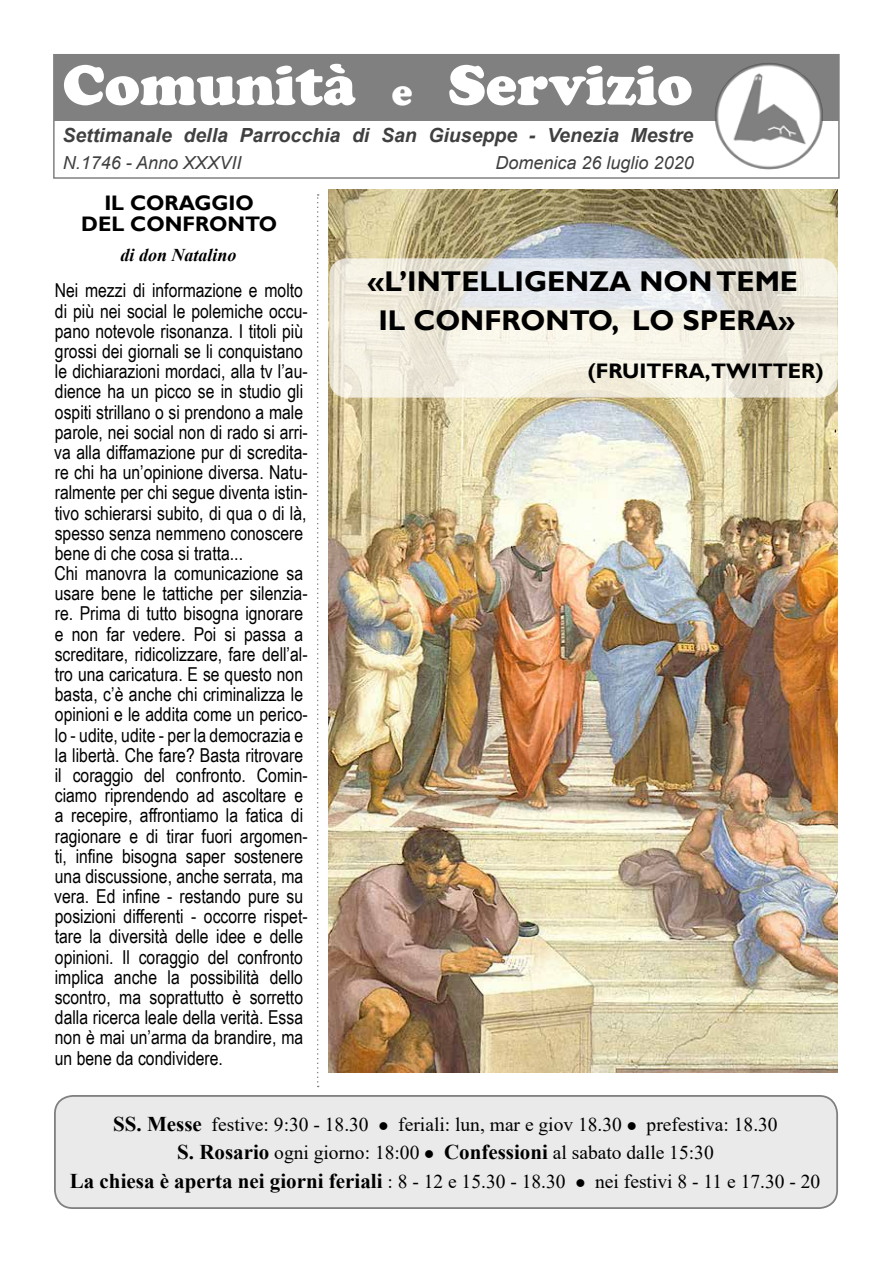
<style>
.page{position:relative;width:893px;height:1263px;background:#fff}
.page>*{position:absolute;margin:0;border:0;box-sizing:border-box;transform-origin:0 0}
.t1{font:900 58.5px "Cooper";color:#fff}
.t2{font:700 28.5px/39px "Gill Sans";color:#000;text-align:center}
.t3{font:700 21px/21px "Gill Sans";color:#000;text-align:center}
.t4{font:19.5px/28.5px "Times New Roman";color:#000;text-align:center}
.t5{font:italic 700 19.5px "Arial";color:#404040}
.t6{font:19.2px/20.2px "Arial Narrow";color:#000}
.t7{font:italic 18px "Arial";color:#404040}
.t8{font:italic 700 18px "Times New Roman";color:#000}
.s1{font-size:39px}
.s2{font-weight:700;font-size:21px}
</style>
<div class="page">
<svg style="left:317px;top:194px;width:2px;height:893px"></svg>
<div style="left:53px;top:54px;width:787px;height:125px;border:2px solid #808080"></div>
<div style="left:54px;top:54px;width:785px;height:66px;background:#808080"></div>
<img style="left:714px;top:63px;width:111px;height:107px">
<div style="left:55px;top:1096px;width:782px;height:112px;background:#eaeaea;border-radius:18px"></div>
<div style="left:54px;top:1095px;width:784px;height:114px;border:2px solid #808080;border-radius:18px"></div>
<img style="left:329px;top:190px;width:509px;height:883px">
<svg style="left:329px;top:258px;width:509px;height:140px;background:#edeae0"></svg>
<h1 class="t1" style="left:63px;top:51px;width:631px">Comunità <span class="s1">e</span> Servizio</h1>
<p class="t5" style="left:62px;top:122px;width:632px">Settimanale della Parrocchia di San Giuseppe - Venezia Mestre</p>
<p class="t7" style="left:63px;top:151px;width:180px">N.1746 - Anno XXXVII</p>
<p class="t7" style="left:496px;top:151px;width:200px">Domenica 26 luglio 2020</p>
<p class="t3" style="left:81px;top:193px;width:198px">IL CORAGGIO<br>DEL CONFRONTO</p>
<p class="t8" style="left:121px;top:242px;width:118px">di don Natalino</p>
<p class="t6" style="left:54px;top:280px;width:255px">Nei mezzi di informazione e molto di più nei social le polemiche occu&shy;pano notevole risonanza. I titoli più grossi dei giornali se li conquistano le dichiarazioni mordaci, alla tv l’au&shy;dience ha un picco se in studio gli ospiti strillano o si prendono a male parole, nei social non di rado si arri&shy;va alla diffamazione pur di scredita&shy;re chi ha un’opinione diversa. Natu&shy;ralmente per chi segue diventa istin&shy;tivo schierarsi subito, di qua o di là, spesso senza nemmeno conoscere bene di che cosa si tratta...<br>Chi manovra la comunicazione sa usare bene le tattiche per silenzia&shy;re. Prima di tutto bisogna ignorare e non far vedere. Poi si passa a screditare, ridicolizzare, fare dell’al&shy;tro una caricatura. E se questo non basta, c’è anche chi criminalizza le opinioni e le addita come un perico&shy;lo - udite, udite - per la democrazia e la libertà. Che fare? Basta ritrovare il coraggio del confronto. Comin&shy;ciamo riprendendo ad ascoltare e a recepire, affrontiamo la fatica di ragionare e di tirar fuori argomen&shy;ti, infine bisogna saper sostenere una discussione, anche serrata, ma vera. Ed infine - restando pure su posizioni differenti - occorre rispet&shy;tare la diversità delle idee e delle opinioni. Il coraggio del confronto implica anche la possibilità dello scontro, ma soprattutto è sorretto dalla ricerca leale della verità. Essa non è mai un’arma da brandire, ma un bene da condividere.</p>
<h2 class="t2" style="left:367px;top:262px;width:432px">«L’INTELLIGENZA NON TEME<br>IL CONFRONTO, LO SPERA»</h2>
<p class="t3" style="left:588px;top:361px;width:237px">(FRUITFRA,TWITTER)</p>
<p class="t4" style="left:70px;top:1109px;width:752px"><span class="s2">SS. Messe</span> festive: 9:30 - 18.30 ● feriali: lun, mar e giov 18.30 ● prefestiva: 18.30<br><span class="s2">S. Rosario</span> ogni giorno: 18:00 ● <span class="s2">Confessioni</span> al sabato dalle 15:30<br><span class="s2">La chiesa è aperta nei giorni feriali</span> : 8 - 12 e 15.30 - 18.30 ● nei festivi 8 - 11 e 17.30 - 20</p>
</div>
